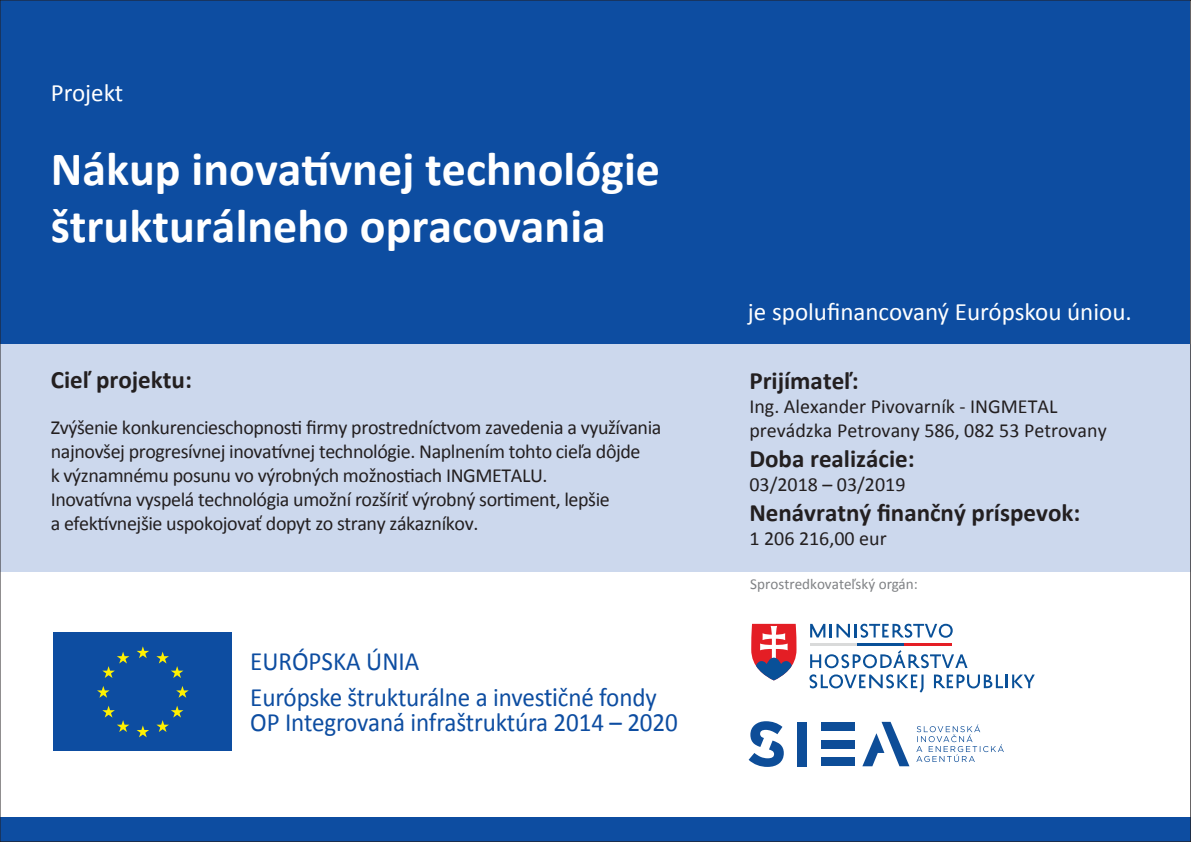
<style>
.page{position:relative;width:1191px;height:842px;background:#fff}
.page>*{position:absolute;margin:0;border:0;box-sizing:border-box;transform-origin:0 0}
.t1{font:700 48px/57.6px "Calibri";color:#fff}
.t2{font:26.4px/36.1px "Calibri";letter-spacing:-.005em;color:#0d4da1;scale:.95 1}
.t3{font:700 25px "Calibri";color:#231f20}
.t4{font:25px "Calibri";color:#fff}
.t5{font:20px/24px "Calibri";letter-spacing:-.02em;color:#231f20}
.t6{font:20px/24px "Calibri";color:#231f20}
.t7{font:15.1px "Calibri";color:#808285}
.s1{font-family:"Myriad Pro"}
</style>
<div class="page">
<div style="left:1px;top:1px;width:1189px;height:368px;background:#0d4da1"></div>
<div style="left:0;top:344px;width:1190px;height:227px;background:#ccd8ed"></div>
<div style="left:0;top:817px;width:1191px;height:25px;background:#0d4da1"></div>
<div style="left:53px;top:633px;width:179px;height:118px;background:#0d4da1"></div>
<svg style="left:137px;top:725px;width:12px;height:12px"></svg>
<svg style="left:176px;top:686px;width:13px;height:12px"></svg>
<svg style="left:97px;top:686px;width:13px;height:12px"></svg>
<svg style="left:137px;top:646px;width:12px;height:12px"></svg>
<svg style="left:102px;top:652px;width:27px;height:26px"></svg>
<svg style="left:156px;top:652px;width:27px;height:26px"></svg>
<svg style="left:156px;top:706px;width:27px;height:26px"></svg>
<svg style="left:102px;top:706px;width:27px;height:26px"></svg>
<svg style="left:810px;top:624px;width:142px;height:14px"></svg>
<svg style="left:810px;top:650px;width:157px;height:18px"></svg>
<svg style="left:809px;top:674px;width:114px;height:19px"></svg>
<svg style="left:934px;top:674px;width:100px;height:14px"></svg>
<hr style="left:810px;top:644px;width:47px;height:2px;background:#d9dada">
<hr style="left:857px;top:644px;width:47px;height:2px;background:#095098">
<hr style="left:904px;top:644px;width:47px;height:2px;background:#e41e25">
<svg style="left:751px;top:624px;width:45px;height:56px"></svg>
<div style="left:796px;top:722px;width:10px;height:44px;background:#0d4d98"></div>
<svg style="left:862px;top:722px;width:47px;height:44px"></svg>
<svg style="left:748px;top:721px;width:35px;height:46px"></svg>
<div style="left:820px;top:758px;width:34px;height:8px;background:#0d4d98"></div>
<div style="left:820px;top:740px;width:34px;height:8px;background:#0d4d98"></div>
<div style="left:820px;top:722px;width:34px;height:8px;background:#0d4d98"></div>
<svg style="left:916px;top:724px;width:87px;height:38px"></svg>
<p class="t4" style="left:51px;top:77px;width:74px">Projekt</p>
<h1 class="t1" style="left:51px;top:140px;width:610px">Nákup inovatívnej technológie štrukturálneho opracovania</h1>
<p class="t3" style="left:51px;top:364px;width:143px">Cieľ projektu:</p>
<p class="t5" style="left:51px;top:416px;width:612px">Zvýšenie konkurencieschopnosti firmy prostredníctvom zavedenia a využívania najnovšej progresívnej inovatívnej technológie. Naplnením tohto cieľa dôjde<br>k významnému posunu vo výrobných možnostiach INGMETALU.<br>Inovatívna vyspelá technológia umožní rozšíriť výrobný sortiment, lepšie<br>a efektívnejšie uspokojovať dopyt zo strany zákazníkov.</p>
<h2 class="t2" style="left:250px;top:643px;width:429px">EURÓPSKA ÚNIA<br>Európske štrukturálne a inves<span class="s1">ti</span>čné fondy</h2>
<h2 class="t2" style="left:250px;top:704px;width:451px">OP Integrovaná infraštruktúra 2014 – 2020</h2>
<p class="t4" style="left:748px;top:296px;width:385px">je spolufinancovaný Európskou úniou.</p>
<p class="t3" style="left:749px;top:365px;width:111px">Prijímateľ:</p>
<p class="t6" style="left:749px;top:394px;width:359px">Ing. Alexander Pivovarník - INGMETAL prevádzka Petrovany 586, 082 53 Petrovany</p>
<p class="t3" style="left:749px;top:443px;width:167px">Doba realizácie:</p>
<p class="t6" style="left:749px;top:472px;width:158px">03/2018 – 03/2019</p>
<p class="t3" style="left:749px;top:497px;width:332px">Nenávratný finančný príspevok:</p>
<p class="t6" style="left:749px;top:526px;width:139px">1 206 216,00 eur</p>
<p class="t7" style="left:750px;top:575px;width:169px">Sprostredkovateľský orgán:</p>
</div>
